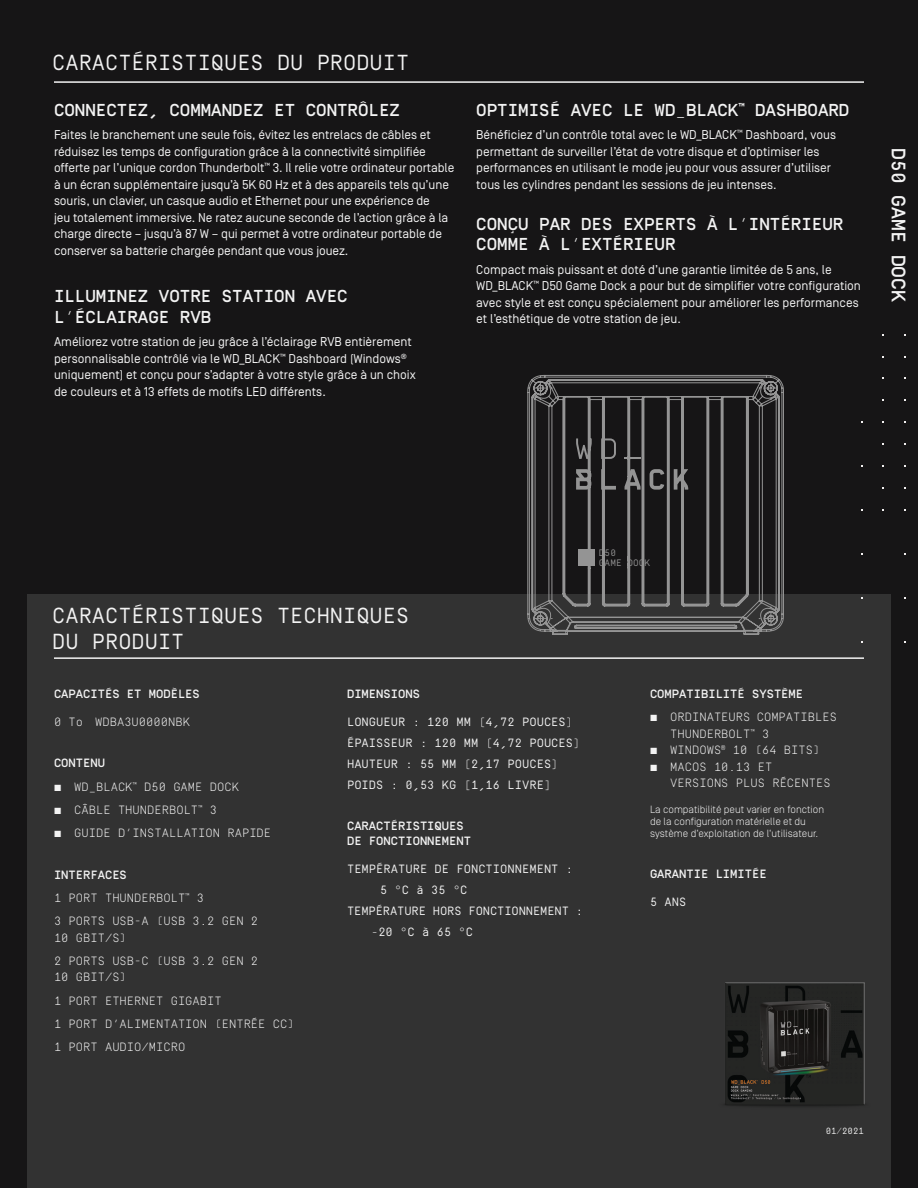
<style>
.page{position:relative;width:918px;height:1188px;background:#161516}
.page>*{position:absolute;margin:0;border:0;box-sizing:border-box;transform-origin:0 0}
.t1{font:21.75px/26.1px "Simplon Mono";color:#f3f3f3}
.t2{font:500 19.5px "Simplon Mono";color:#f3f3f3}
.t3{font:500 17.25px/20.7px "Simplon Mono";color:#f3f3f3}
.t4{font:12.75px/16.5px "Simplon Norm";color:#f3f3f3}
.t5{font:300 12px/16.5px "Simplon Mono";color:#f3f3f3}
.t6{font:12px "Simplon Mono";color:#f3f3f3}
.t7{font:500 12px/14.4px "Simplon Mono";color:#f3f3f3}
.t8{font:300 10.5px/12px "Simplon Norm";color:#f3f3f3}
.t9{font:9.3px/9.8px "Simplon Mono";color:#949494}
.t10{font:9px "Simplon Mono";color:#f3f3f3}
.s1{font-weight:400}
</style>
<div class="page">
<div style="left:27px;top:594px;width:864px;height:594px;background:#323232"></div>
<hr style="left:54px;top:81px;width:810px;height:2px;background:#f3f3f3">
<hr style="left:54px;top:657px;width:810px;height:2px;background:#f3f3f3">
<img style="left:725px;top:982px;width:140px;height:125px">
<svg style="left:527px;top:375px;width:257px;height:260px"></svg>
<svg style="left:625px;top:457px;width:16px;height:2px"></svg>
<svg style="left:601px;top:438px;width:15px;height:21px"></svg>
<svg style="left:576px;top:438px;width:16px;height:21px"></svg>
<svg style="left:601px;top:469px;width:15px;height:21px"></svg>
<svg style="left:650px;top:469px;width:14px;height:21px"></svg>
<svg style="left:625px;top:469px;width:16px;height:21px"></svg>
<svg style="left:576px;top:469px;width:15px;height:21px"></svg>
<svg style="left:674px;top:469px;width:14px;height:21px"></svg>
<div style="left:579px;top:549px;width:16px;height:17px;background:#949494"></div>
<p class="t1" style="left:52px;top:50px;width:359px">CARACTÉRISTIQUES DU PRODUIT</p>
<p class="t3" style="left:54px;top:100px;width:348px">CONNECTEZ, COMMANDEZ ET CONTRÔLEZ</p>
<p class="t4" style="left:54px;top:127px;width:402px">Faites le branchement une seule fois, évitez les entrelacs de câbles et réduisez les temps de configuration grâce à la connectivité simplifiée offerte par l’unique cordon Thunderbolt<sup>™</sup> 3. Il relie votre ordinateur portable à un écran supplémentaire jusqu’à 5K 60 Hz et à des appareils tels qu’une souris, un clavier, un casque audio et Ethernet pour une expérience de<br>jeu totalement immersive. Ne ratez aucune seconde de l’action grâce à la charge directe – jusqu’à 87 W – qui permet à votre ordinateur portable de conserver sa batterie chargée pendant que vous jouez.</p>
<p class="t3" style="left:54px;top:286px;width:295px">ILLUMINEZ VOTRE STATION AVEC<br>L‘ÉCLAIRAGE RVB</p>
<p class="t4" style="left:54px;top:334px;width:363px">Améliorez votre station de jeu grâce à l’éclairage RVB entièrement personnalisable contrôlé via le WD_BLACK<sup>™</sup> Dashboard (Windows<sup>® </sup>uniquement) et conçu pour s’adapter à votre style grâce à un choix de couleurs et à 13 effets de motifs LED différents.</p>
<p class="t3" style="left:476px;top:100px;width:375px">OPTIMISÉ AVEC LE WD_BLACK<sup>™</sup> DASHBOARD</p>
<p class="t4" style="left:476px;top:127px;width:361px">Bénéficiez d’un contrôle total avec le WD_BLACK<sup>™</sup> Dashboard, vous permettant de surveiller l’état de votre disque et d’optimiser les performances en utilisant le mode jeu pour vous assurer d’utiliser tous les cylindres pendant les sessions de jeu intenses.</p>
<p class="t3" style="left:476px;top:213px;width:369px">CONÇU PAR DES EXPERTS À L‘INTÉRIEUR<br>COMME À L‘EXTÉRIEUR</p>
<p class="t4" style="left:476px;top:261px;width:386px">Compact mais puissant et doté d’une garantie limitée de 5 ans, le WD_BLACK<sup>™</sup> D50 Game Dock a pour but de simplifier votre configuration avec style et est conçu spécialement pour améliorer les performances et l’esthétique de votre station de jeu.</p>
<p class="t2" style="left:909px;top:148px;width:156px;rotate:90deg">D50 GAME DOCK</p>
<p class="t1" style="left:52px;top:603px;width:359px">CARACTÉRISTIQUES TECHNIQUES<br>DU PRODUIT</p>
<p class="t7" style="left:54px;top:687px;width:147px">CAPACITÉS ET MODÈLES</p>
<p class="t5" style="left:54px;top:714px;width:138px">0 To WDBA3U0000NBK</p>
<p class="t7" style="left:54px;top:756px;width:53px">CONTENU</p>
<p class="t5" style="left:54px;top:778px;width:187px"><span class="s1">■</span> WD_BLACK<sup>™</sup> D50 GAME DOCK</p>
<p class="t5" style="left:54px;top:802px;width:165px"><span class="s1">■</span> CÂBLE THUNDERBOLT<sup>™</sup> 3</p>
<p class="t5" style="left:54px;top:825px;width:219px"><span class="s1">■</span> GUIDE D‘INSTALLATION RAPIDE</p>
<p class="t7" style="left:54px;top:867px;width:74px">INTERFACES</p>
<p class="t5" style="left:54px;top:889px;width:152px">1 PORT THUNDERBOLT<sup>™</sup> 3</p>
<p class="t5" style="left:54px;top:913px;width:206px">3 PORTS USB-A (USB 3.2 GEN 2<br>10 GBIT/S)</p>
<p class="t5" style="left:54px;top:952px;width:206px">2 PORTS USB-C (USB 3.2 GEN 2<br>10 GBIT/S)</p>
<p class="t5" style="left:54px;top:992px;width:169px">1 PORT ETHERNET GIGABIT</p>
<p class="t5" style="left:54px;top:1015px;width:242px">1 PORT D‘ALIMENTATION (ENTRÉE CC)</p>
<p class="t5" style="left:54px;top:1039px;width:133px">1 PORT AUDIO/MICRO</p>
<p class="t7" style="left:347px;top:687px;width:74px">DIMENSIONS</p>
<p class="t6" style="left:347px;top:715px;width:228px">LONGUEUR : 120 MM (4,72 POUCES)</p>
<p class="t6" style="left:347px;top:736px;width:235px">ÉPAISSEUR : 120 MM (4,72 POUCES)</p>
<p class="t6" style="left:347px;top:757px;width:213px">HAUTEUR : 55 MM (2,17 POUCES)</p>
<p class="t6" style="left:347px;top:778px;width:206px">POIDS : 0,53 KG [1,16 LIVRE]</p>
<p class="t7" style="left:347px;top:819px;width:126px">CARACTÉRISTIQUES<br>DE FONCTIONNEMENT</p>
<p class="t6" style="left:347px;top:862px;width:228px">TEMPÉRATURE DE FONCTIONNEMENT :</p>
<p class="t6" style="left:380px;top:883px;width:89px">5 °C à 35 °C</p>
<p class="t6" style="left:347px;top:904px;width:238px">TEMPÉRATURE HORS FONCTIONNEMENT :</p>
<p class="t6" style="left:371px;top:925px;width:104px">-20 °C à 65 °C</p>
<p class="t9" style="left:599px;top:548px;width:53px">D50<br>GAME DOCK</p>
<p class="t7" style="left:650px;top:687px;width:155px">COMPATIBILITÉ SYSTÈME</p>
<p class="t5" style="left:670px;top:709px;width:168px;text-indent:-20px"><span class="s1">■</span> ORDINATEURS COMPATIBLES<br>THUNDERBOLT<sup>™</sup> 3</p>
<p class="t5" style="left:650px;top:742px;width:172px"><span class="s1">■</span> WINDOWS<sup>®</sup> 10 (64 BITS)</p>
<p class="t5" style="left:670px;top:759px;width:162px;text-indent:-20px"><span class="s1">■</span> MACOS 10.13 ET<br>VERSIONS PLUS RÉCENTES</p>
<p class="t8" style="left:650px;top:803px;width:176px">La compatibilité peut varier en fonction de la configuration matérielle et du système d‘exploitation de l‘utilisateur.</p>
<p class="t7" style="left:650px;top:867px;width:118px">GARANTIE LIMITÉE</p>
<p class="t6" style="left:650px;top:896px;width:38px">5 ANS</p>
<p class="t10" style="left:826px;top:1126px;width:40px">01/2021</p>
</div>
